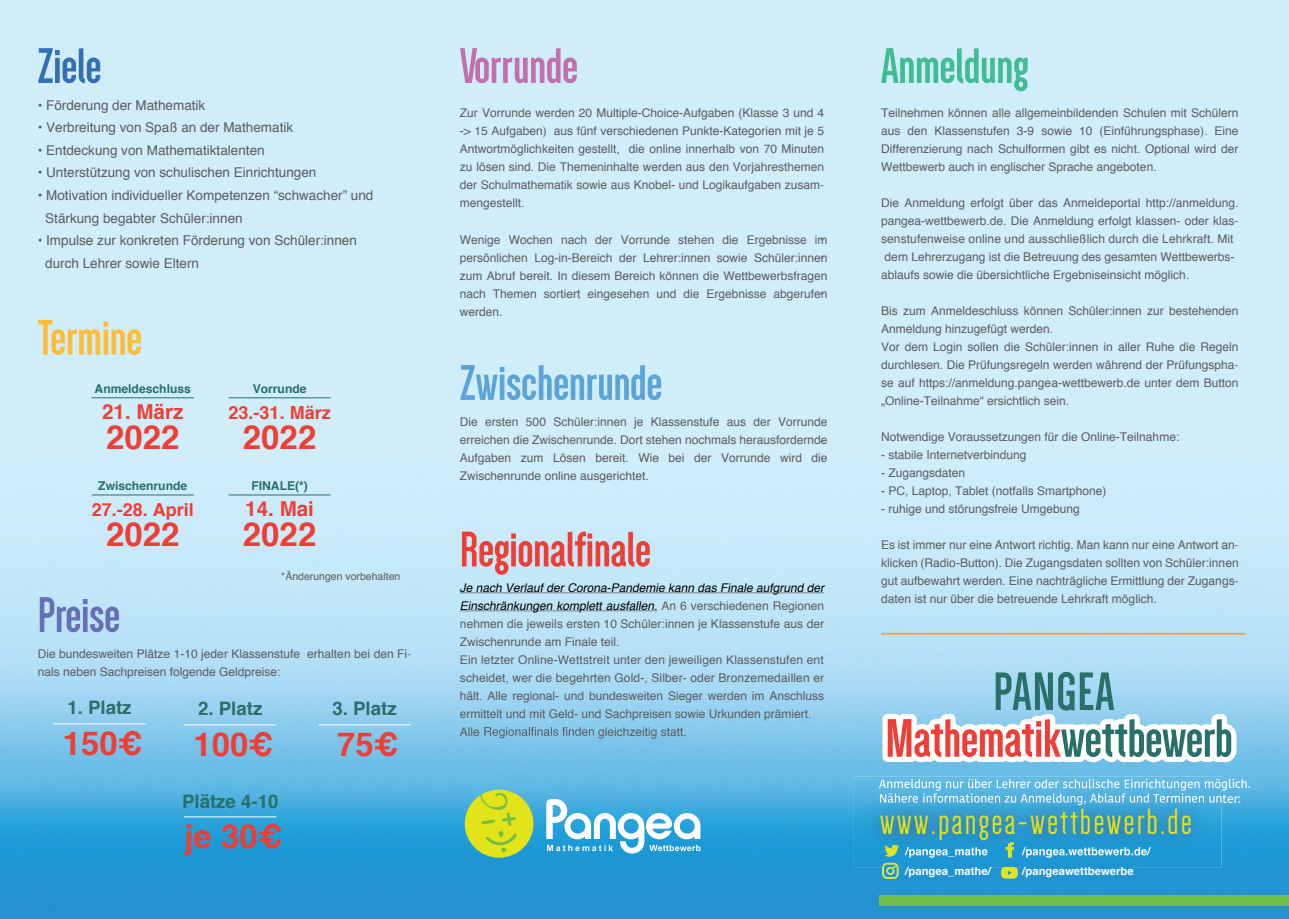
<style>
.page{position:relative;width:1289px;height:919px;background:#fff}
.page>*{position:absolute;margin:0;border:0;box-sizing:border-box;transform-origin:0 0}
.t1{font:700 55.65px "Dense W01";letter-spacing:.025em;color:#296f6a}
.t2{font:700 51.6px "Dense W01";color:#ee3e35}
.t3{font:700 51.6px "Dense W01";color:#5ba3d9}
.t4{font:700 51.6px "Dense W01";color:#41bc92}
.t5{font:700 51.6px "Dense W01";color:#c16fad}
.t6{font:700 51.6px "Dense W01";color:#febd39}
.t7{font:700 51.6px "Dense W01";color:#6670b5}
.t8{font:700 51.6px "Dense W01";color:#336fb8}
.t9{font:37.65px "Dense";letter-spacing:.05em;color:#e2e318;scale:1.04 1}
.t10{font:700 33px "Helvetica";color:#ee3e35}
.t11{font:700 32.85px "Helvetica";color:#ee3e35}
.t12{font:700 20.55px "Helvetica";color:#ee3e35}
.t13{font:700 18.6px "Helvetica";color:#296f6a}
.t14{font:700 18px "Helvetica";color:#ee3e35}
.t15{font:13.5px/22.5px "Helvetica";color:#5c5c5f}
.t16{font:700 12.15px "Helvetica";color:#296f6a}
.t17{font:12px/18px "Helvetica";color:#5c5c5f;text-align:justify}
.t18{font:12px/18px "Helvetica";color:#808285}
.t19{font:700 11.25px "Helvetica";letter-spacing:.005em;color:#fff}
.t20{font:10.5px "Helvetica";color:#5c5c5f}
.s1{color:#808285}
.s2{font-style:italic;color:#000}
</style>
<div class="page">
<img style="left:0;top:0;width:1288px;height:918px">
<hr style="left:92px;top:397px;width:102px;height:1px;background:#296f6a">
<hr style="left:92px;top:494px;width:102px;height:1px;background:#296f6a">
<hr style="left:229px;top:397px;width:102px;height:1px;background:#296f6a">
<hr style="left:229px;top:494px;width:102px;height:1px;background:#296f6a">
<hr style="left:460px;top:592px;width:364px;height:1px;background:#808285">
<hr style="left:460px;top:610px;width:197px;height:1px;background:#808285">
<svg style="left:484px;top:727px;width:110px;height:11px"></svg>
<hr style="left:53px;top:723px;width:93px;height:1px;background:#fff">
<hr style="left:184px;top:724px;width:92px;height:1px;background:#fff">
<hr style="left:184px;top:816px;width:92px;height:1px;background:#fff">
<hr style="left:318px;top:724px;width:93px;height:1px;background:#fff">
<div style="left:879px;top:895px;width:409px;height:11px;background:#71bf44"></div>
<img style="left:853px;top:776px;width:368px;height:91px">
<img style="left:879px;top:778px;width:342px;height:12px">
<img style="left:879px;top:793px;width:342px;height:12px">
<img style="left:904px;top:846px;width:83px;height:11px">
<img style="left:1005px;top:842px;width:8px;height:15px">
<img style="left:1021px;top:846px;width:129px;height:11px">
<img style="left:904px;top:866px;width:87px;height:1px">
<svg style="left:882px;top:844px;width:16px;height:34px"></svg>
<img style="left:882px;top:862px;width:16px;height:5px">
<img style="left:1021px;top:866px;width:112px;height:1px">
<svg style="left:1001px;top:867px;width:16px;height:11px"></svg>
<svg style="left:546px;top:798px;width:154px;height:55px"></svg>
<div style="left:465px;top:789px;width:68px;height:68px;background:#e2e318;border-radius:50%"></div>
<svg style="left:480px;top:791px;width:37px;height:61px"></svg>
<hr style="left:881px;top:632px;width:364px;height:2px;background:#f89d3c">
<svg style="left:877px;top:707px;width:367px;height:63px"></svg>
<h2 class="t8" style="left:38px;top:41px;width:65px">Ziele</h2>
<p class="t15" style="left:38px;top:94px;width:169px">• Förderung der Mathematik</p>
<p class="t15" style="left:38px;top:117px;width:257px">• Verbreitung von Spaß an der Mathematik</p>
<p class="t15" style="left:38px;top:139px;width:228px">• Entdeckung von Mathematiktalenten</p>
<p class="t15" style="left:38px;top:162px;width:280px">• Unterstützung von schulischen Einrichtungen</p>
<p class="t15" style="left:45px;top:184px;width:330px;text-indent:-8px">• Motivation individueller Kompetenzen “schwacher” und<br>Stärkung begabter Schüler:innen</p>
<p class="t15" style="left:45px;top:229px;width:313px;text-indent:-8px">• Impulse zur konkreten Förderung von Schüler:innen durch Lehrer sowie Eltern</p>
<h2 class="t6" style="left:38px;top:312px;width:106px">Termine</h2>
<p class="t16" style="left:95px;top:378px;width:98px">Anmeldeschluss</p>
<h3 class="t12" style="left:102px;top:395px;width:83px">21. März</h3>
<h3 class="t10" style="left:106px;top:411px;width:75px">2022</h3>
<p class="t16" style="left:98px;top:476px;width:90px">Zwischenrunde</p>
<h3 class="t14" style="left:92px;top:495px;width:104px">27.-28. April</h3>
<h3 class="t10" style="left:106px;top:508px;width:75px">2022</h3>
<h2 class="t7" style="left:38px;top:589px;width:84px">Preise</h2>
<p class="t16" style="left:253px;top:378px;width:55px">Vorrunde</p>
<h3 class="t14" style="left:229px;top:398px;width:104px">23.-31. März</h3>
<h3 class="t10" style="left:243px;top:411px;width:75px">2022</h3>
<p class="t16" style="left:251px;top:475px;width:58px">FINALE(*)</p>
<h3 class="t12" style="left:245px;top:492px;width:70px">14. Mai</h3>
<h3 class="t10" style="left:243px;top:508px;width:75px">2022</h3>
<p class="t20" style="left:281px;top:567px;width:121px">*Änderungen vorbehalten</p>
<p class="t17" style="left:38px;top:644px;width:375px">Die bundesweiten Plätze 1-10 jeder Klassenstufe erhalten bei den Fi&shy;nals neben Sachpreisen folgende Geldpreise:</p>
<h3 class="t13" style="left:67px;top:692px;width:66px">1. Platz</h3>
<h3 class="t11" style="left:63px;top:717px;width:81px">150€</h3>
<h3 class="t13" style="left:198px;top:693px;width:66px">2. Platz</h3>
<h3 class="t11" style="left:194px;top:718px;width:81px">100€</h3>
<h3 class="t13" style="left:182px;top:785px;width:98px">Plätze 4-10</h3>
<h3 class="t11" style="left:184px;top:809px;width:99px">je 30€</h3>
<h3 class="t13" style="left:332px;top:693px;width:66px">3. Platz</h3>
<h3 class="t11" style="left:337px;top:718px;width:63px">75€</h3>
<h2 class="t5" style="left:460px;top:41px;width:119px">Vorrunde</h2>
<h2 class="t4" style="left:881px;top:41px;width:149px">Anmeldung</h2>
<p class="t17" style="left:460px;top:104px;width:366px">Zur Vorrunde werden 20 Multiple-Choice-Aufgaben (Klasse 3 und 4 -&gt; 15 Aufgaben) aus fünf verschiedenen Punkte-Kategorien mit je 5<br>Antwortmöglichkeiten gestellt, die online innerhalb von 70 Minuten zu lösen sind. Die Themeninhalte werden aus den Vorjahresthemen</p>
<p class="t17" style="left:460px;top:194px;width:66px">mengestellt.</p>
<p class="t17" style="left:460px;top:176px;width:366px">der Schulmathematik sowie aus Knobel- und Logikaufgaben zusam<span class="s1">-</span></p>
<p class="t17" style="left:460px;top:231px;width:369px">Wenige Wochen nach der Vorrunde stehen die Ergebnisse im persönlichen Log-in-Bereich der Lehrer:innen sowie Schüler:innen zum Abruf bereit. In diesem Bereich können die Wettbewerbsfragen nach Themen sortiert eingesehen und die Ergebnisse abgerufen werden.</p>
<p class="t18" style="left:820px;top:230px;width:6px">- -</p>
<p class="t18" style="left:820px;top:284px;width:5px">-</p>
<h2 class="t3" style="left:460px;top:357px;width:204px">Zwischenrunde</h2>
<p class="t17" style="left:460px;top:413px;width:369px">Die ersten 500 Schüler:innen je Klassenstufe aus der Vorrunde erreichen die Zwischenrunde. Dort stehen nochmals herausfordernde Aufgaben zum Lösen bereit. Wie bei der Vorrunde wird die Zwischenrunde online ausgerichtet.</p>
<p class="t18" style="left:820px;top:432px;width:5px">-</p>
<h2 class="t2" style="left:460px;top:524px;width:192px">Regionalfinale</h2>
<p class="t17" style="left:460px;top:578px;width:369px;text-align:left"><span class="s2">Je nach VerlaufderCorona-Pandemie kann dasFinale aufgrund der Einschränkungen komplettausfallen.</span>A n 6 v e r s c h i e d e n e n R e g i o n e n nehmen die jeweils ersten 10 Schüler:innen je Klassenstufe aus der Zwischenrunde am Finale teil.<br>Ein letzter Online-Wettstreit unter den jeweiligen Klassenstufen ent scheidet, wer die begehrten Gold-, Silber- oder Bronzemedaillen er hält. Alle regional- und bundesweiten Sieger werden im Anschluss ermittelt und mit Geld- und Sachpreisen sowie Urkunden prämiert.<br>Alle</p>
<p class="t17" style="left:598px;top:722px;width:90px">gleichzeitig statt.</p>
<p class="t17" style="left:881px;top:104px;width:359px">Teilnehmen können alle allgemeinbildenden Schulen mit Schülern aus den Klassenstufen 3-9 sowie 10 (Einführungsphase). Eine Differenzierung nach Schulformen gibt es nicht. Optional wird der Wettbewerb auch in englischer Sprache angeboten.</p>
<p class="t17" style="left:881px;top:194px;width:359px;text-align:left">Die Anmeldung erfolgt über das Anmeldeportal http://anmeldung. pangea-wettbewerb.de. Die Anmeldung erfolgt klassen- oder klas&shy;senstufenweise online und ausschließlich durch die Lehrkraft. Mit dem Lehrerzugang ist die Betreuung des gesamten Wettbewerbs&shy;ablaufs sowie die übersichtliche Ergebniseinsicht möglich.</p>
<p class="t17" style="left:881px;top:302px;width:359px;text-align:left">Bis zum Anmeldeschluss können Schüler:innen zur bestehenden Anmeldung hinzugefügt werden.<br>Vor dem Login sollen die Schüler:innen in aller Ruhe die Regeln durchlesen. Die Prüfungsregeln werden während der Prüfungspha&shy;se auf https://anmeldung.pangea-wettbewerb.de unter dem Button „Online-Teilnahme“ ersichtlich sein.</p>
<p class="t17" style="left:881px;top:428px;width:300px">Notwendige Voraussetzungen für die Online-Teilnahme:</p>
<p class="t17" style="left:881px;top:446px;width:147px">- stabile Internetverbindung</p>
<p class="t17" style="left:881px;top:464px;width:86px">- Zugangsdaten</p>
<p class="t17" style="left:881px;top:482px;width:227px">- PC, Laptop, Tablet (notfalls Smartphone)</p>
<p class="t17" style="left:881px;top:500px;width:200px">- ruhige und störungsfreie Umgebung</p>
<p class="t17" style="left:881px;top:536px;width:359px">Es ist immer nur eine Antwort richtig. Man kann nur eine Antwort an&shy;klicken (Radio-Button). Die Zugangsdaten sollten von Schüler:innen gut aufbewahrt werden. Eine nachträgliche Ermittlung der Zugangs&shy;daten ist nur über die betreuende Lehrkraft möglich.</p>
<h1 class="t1" style="left:993px;top:664px;width:122px">PANGEA</h1>
<h3 class="t9" style="left:880px;top:802px;width:301px">www.pangea-wettbewerb.de</h3>
<p class="t19" style="left:905px;top:862px;width:87px">/pangea_mathe/</p>
<p class="t19" style="left:1022px;top:862px;width:113px">/pangeawettbewerbe</p>
</div>
